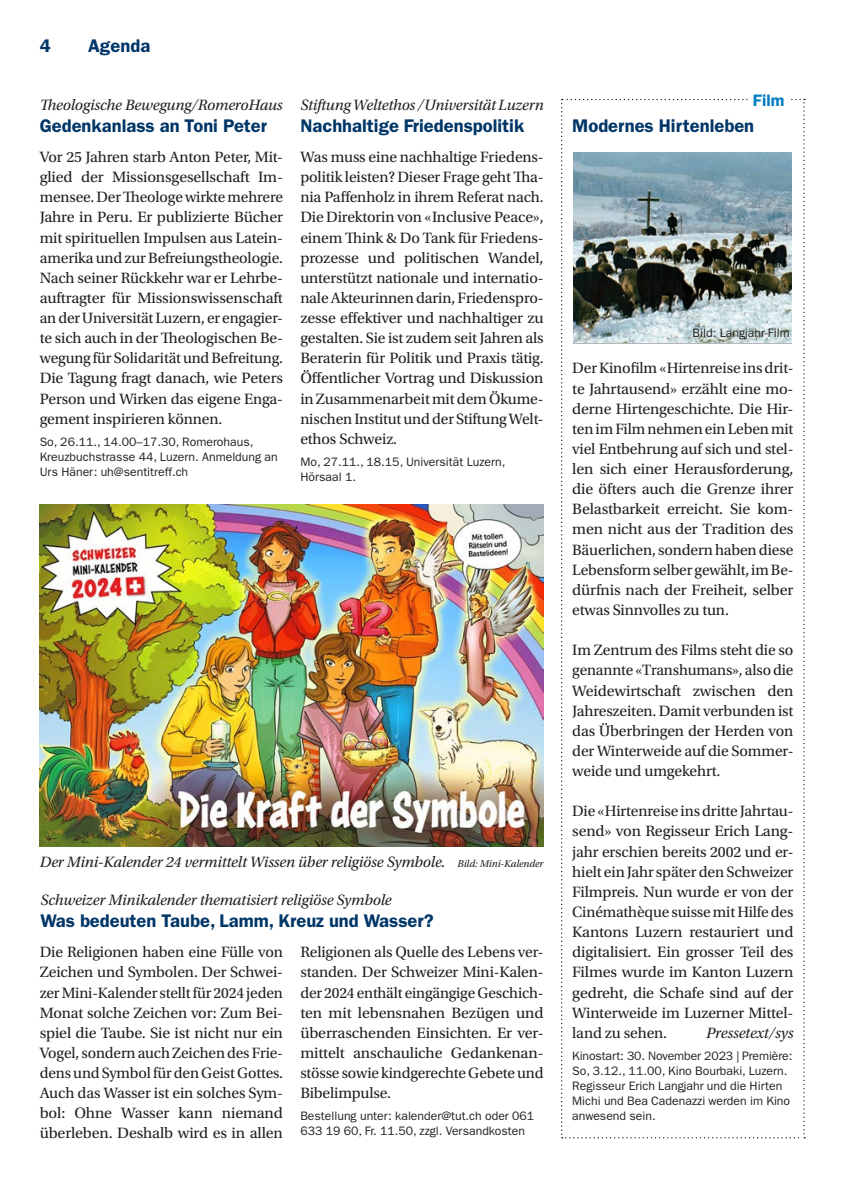
<style>
.page{position:relative;width:844px;height:1191px;background:#fff}
.page>*{position:absolute;margin:0;border:0;box-sizing:border-box;transform-origin:0 0}
.Titel_Kurzinfo{font:600 18.38px "ITC Franklin Gothic Std";color:#003667}
.Kommentar_Kastentitel{font:600 16.62px "ITC Franklin Gothic Std";color:#007cc2}
.Fliesstext{font:15.75px/20.1px "Utopia Std";letter-spacing:-.01em;color:#231f20;text-align:justify}
.Fliesstext_kursiv{font:italic 15.75px "Utopia Std";letter-spacing:-.01em;color:#231f20}
.Uebertitel_Kurzinfo{font:italic 15.75px "Utopia Std";letter-spacing:-.01em;color:#231f20}
.Fliesstext-2{font:italic 15.75px "Utopia Std";letter-spacing:-.01em;color:#231f20}
.Kleingedrucktes{font:12.25px/14.9px "ITC Franklin Gothic Std";color:#231f20}
.s1{font-size:10.5px}
.s2{font-family:"Utopia Std";font-style:italic}
</style>
<div class="page">
<svg style="left:561px;top:99px;width:243px;height:1039px"></svg>
<div style="left:747px;top:93px;width:42px;height:13px;background:#fff"></div>
<img style="left:573px;top:152px;width:218px;height:191px">
<img style="left:40px;top:504px;width:503px;height:342px">
<p class="Titel_Kurzinfo" style="left:40px;top:35px;width:13px">4</p>
<p class="Titel_Kurzinfo" style="left:88px;top:35px;width:64px">Agenda</p>
<p class="Uebertitel_Kurzinfo" style="left:40px;top:96px;width:244px">Theologische Bewegung/RomeroHaus</p>
<p class="Kommentar_Kastentitel" style="left:752px;top:90px;width:33px">Film</p>
<p class="Titel_Kurzinfo" style="left:40px;top:115px;width:229px">Gedenkanlass an Toni Peter</p>
<p class="Fliesstext" style="left:40px;top:147px;width:245px">Vor 25 Jahren starb Anton Peter, Mit&shy;glied der Missionsgesellschaft Im&shy;mensee. Der Theologe wirkte mehrere Jahre in Peru. Er publizierte Bücher mit spirituellen Impulsen aus Latein&shy;amerika und zur Befreiungstheologie.<br>Nach seiner Rückkehr war er Lehrbe&shy;auftragter für Missionswissenschaft an der Universität Luzern, er engagier&shy;te sich auch in der Theologischen Be&shy;wegung für Solidarität und Befreitung.<br>Die Tagung fragt danach, wie Peters Person und Wirken das eigene Enga&shy;gement inspirieren können.</p>
<p class="Kleingedrucktes" style="left:40px;top:434px;width:239px">So, 26.11., 14.00–17.30, Romerohaus,<br>Kreuzbuchstrasse 44, Luzern. Anmeldung an<br>Urs Häner: uh@sentitreff.ch</p>
<p class="Uebertitel_Kurzinfo" style="left:300px;top:96px;width:245px">Stiftung Weltethos /Universität Luzern</p>
<p class="Titel_Kurzinfo" style="left:300px;top:115px;width:225px">Nachhaltige Friedenspolitik</p>
<p class="Fliesstext" style="left:300px;top:147px;width:245px">Was muss eine nachhaltige Friedens&shy;politik leisten? Dieser Frage geht Tha&shy;nia Paffenholz in ihrem Referat nach.<br>Die Direktorin von «Inclusive Peace», einem Think &amp; Do Tank für Friedens&shy;prozesse und politischen Wandel, unterstützt nationale und internatio&shy;nale Akteurinnen darin, Friedenspro&shy;zesse effektiver und nachhaltiger zu gestalten. Sie ist zudem seit Jahren als Beraterin für Politik und Praxis tätig.<br>Öffentlicher Vortrag und Diskussion in Zusammenarbeit mit dem Ökume&shy;nischen Institut und der Stiftung Welt&shy;ethos Schweiz.</p>
<p class="Kleingedrucktes" style="left:300px;top:454px;width:207px">Mo, 27.11., 18.15, Universität Luzern,<br>Hörsaal 1.</p>
<p class="Titel_Kurzinfo" style="left:572px;top:115px;width:183px">Modernes Hirtenleben</p>
<p class="Kleingedrucktes" style="left:692px;top:325px;width:99px">Bild: Langjahr-Film</p>
<p class="Fliesstext" style="left:572px;top:358px;width:223px">Der Kinofilm «Hirtenreise ins drit&shy;te Jahrtausend» erzählt eine mo&shy;derne Hirtengeschichte. Die Hir&shy;ten im Film nehmen ein Leben mit viel Entbehrung auf sich und stel&shy;len sich einer Herausforderung, die öfters auch die Grenze ihrer Belastbarkeit erreicht. Sie kom&shy;men nicht aus der Tradition des Bäuerlichen, sondern haben diese Lebensform selber gewählt, im Be&shy;dürfnis nach der Freiheit, selber etwas Sinnvolles zu tun.</p>
<p class="Fliesstext" style="left:572px;top:640px;width:223px">Im Zentrum des Films steht die so genannte «Transhumans», also die Weidewirtschaft zwischen den Jahreszeiten. Damit verbunden ist das Überbringen der Herden von der Winterweide auf die Sommer&shy;weide und umgekehrt.</p>
<p class="Fliesstext" style="left:572px;top:801px;width:223px">Die «Hirtenreise ins dritte Jahrtau&shy;send» von Regisseur Erich Lang&shy;jahr erschien bereits 2002 und er&shy;hielt ein Jahr später den Schweizer Filmpreis. Nun wurde er von der Cinémathèque suisse mit Hilfe des Kantons Luzern restauriert und digitalisiert. Ein grosser Teil des Filmes wurde im Kanton Luzern gedreht, die Schafe sind auf der Winterweide im Luzerner Mittel&shy;land zu sehen.</p>
<p class="Fliesstext_kursiv" style="left:40px;top:853px;width:505px">Der Mini-Kalender 24 vermittelt Wissen über religiöse Symbole. <span class="s1">Bild: Mini-Kalender</span></p>
<p class="Fliesstext_kursiv" style="left:40px;top:891px;width:353px">Schweizer Minikalender thematisiert religiöse Symbole</p>
<p class="Titel_Kurzinfo" style="left:40px;top:910px;width:395px">Was bedeuten Taube, Lamm, Kreuz und Wasser?</p>
<p class="Fliesstext" style="left:40px;top:942px;width:245px">Die Religionen haben eine Fülle von Zeichen und Symbolen. Der Schwei&shy;zer Mini-Kalender stellt für 2024 jeden Monat solche Zeichen vor: Zum Bei&shy;spiel die Taube. Sie ist nicht nur ein Vogel, sondern auch Zeichen des Frie&shy;dens und Symbol für den Geist Gottes.<br>Auch das Wasser ist ein solches Sym&shy;bol: Ohne Wasser kann niemand überleben. Deshalb wird es in allen</p>
<p class="Fliesstext" style="left:300px;top:942px;width:245px">Religionen als Quelle des Lebens ver&shy;standen. Der Schweizer Mini-Kalen&shy;der 2024 enthält eingängige Geschich&shy;ten mit lebensnahen Bezügen und überraschenden Einsichten. Er ver&shy;mittelt anschauliche Gedankenan&shy;stösse sowie kindgerechte Gebete und Bibelimpulse.</p>
<p class="Kleingedrucktes" style="left:300px;top:1109px;width:235px">Bestellung unter: kalender@tut.ch oder 061<br>633 19 60, Fr. 11.50, zzgl. Versandkosten</p>
<p class="Fliesstext-2" style="left:706px;top:1024px;width:89px">Pressetext/sys</p>
<p class="Kleingedrucktes" style="left:572px;top:1048px;width:221px">Kinostart: 30. November 2023 <span class="s2">|</span> Première:<br>So, 3.12., 11.00, Kino Bourbaki, Luzern.<br>Regisseur Erich Langjahr und die Hirten Michi und Bea Cadenazzi werden im Kino anwesend sein.</p>
</div>
